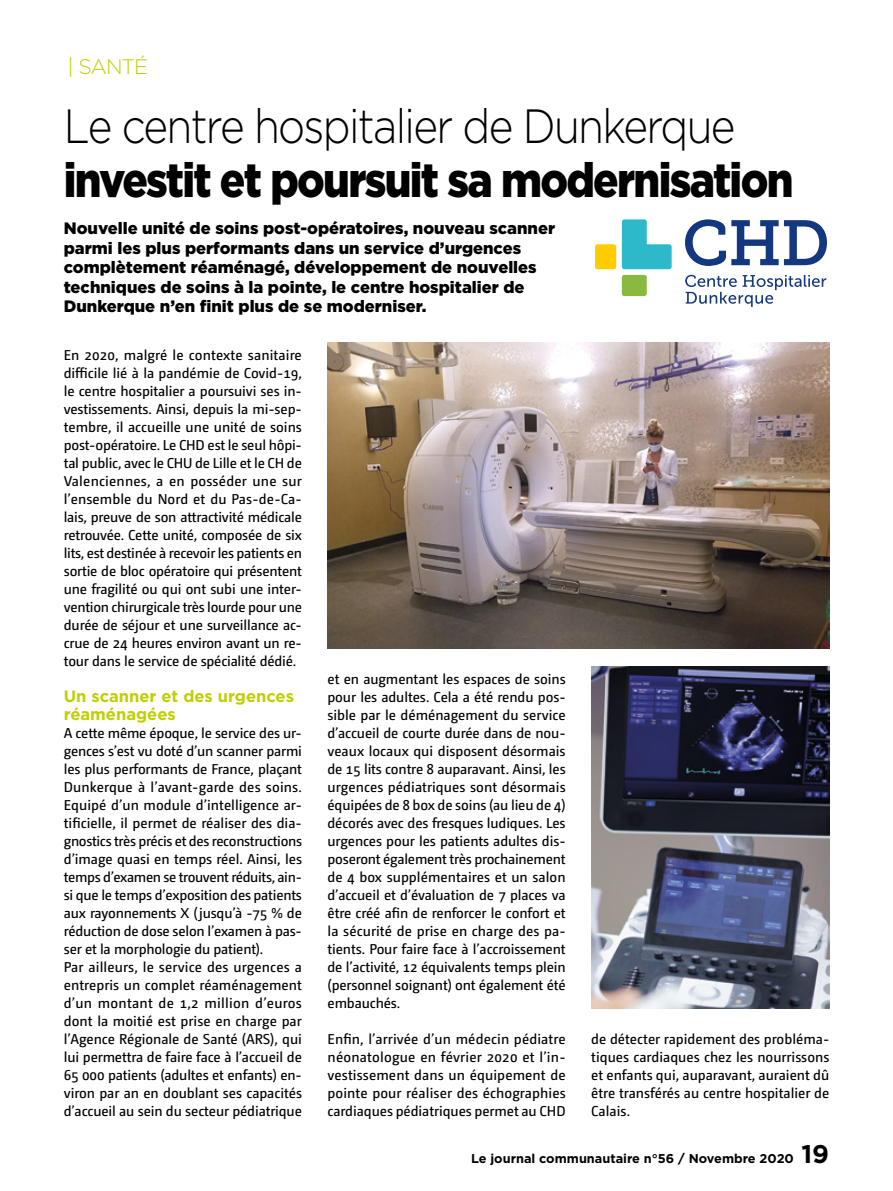
<style>
.page{position:relative;width:893px;height:1191px;background:#fff}
.page>*{position:absolute;margin:0;border:0;box-sizing:border-box;transform-origin:0 0}
.t1{font:900 48px "Gotham";letter-spacing:-.04em;color:#000;scale:.88 1}
.t2{font:300 48px "Gotham";letter-spacing:-.04em;color:#000;scale:.88 1}
.t3{font:300 21px "Gotham";letter-spacing:-.05em;color:#bed000}
.t4{font:900 16.5px/19.5px "Gotham";color:#000}
.t5{font:700 16.5px/18px "Gotham";color:#bed000}
.t6{font:14.25px/18px "Camingo Regular TF";letter-spacing:-.01em;color:#000;text-align:justify}
.t7{font:700 12.75px "Gotham";color:#000}
.s1{font-style:italic}
.s2{font-size:25.5px}
</style>
<div class="page">
<svg style="left:622px;top:219px;width:50px;height:50px"></svg>
<div style="left:595px;top:244px;width:21px;height:25px;background:#fc0;border-radius:2px"></div>
<div style="left:622px;top:275px;width:25px;height:21px;background:#89ba3f;border-radius:2px"></div>
<svg style="left:685px;top:275px;width:141px;height:32px"></svg>
<svg style="left:685px;top:219px;width:142px;height:47px"></svg>
<img style="left:327px;top:342px;width:502px;height:306px">
<img style="left:591px;top:666px;width:238px;height:342px">
<h2 class="t3" style="left:69px;top:54px;width:81px"><span class="s1">/</span>SANTÉ</h2>
<h1 class="t2" style="left:64px;top:96px;width:765px">Le centre hospitalier de Dunkerque</h1>
<h1 class="t1" style="left:64px;top:150px;width:831px">investit et poursuit sa modernisation</h1>
<p class="t4" style="left:64px;top:219px;width:493px">Nouvelle unité de soins post-opératoires, nouveau scanner parmi les plus performants dans un service d’urgences complètement réaménagé, développement de nouvelles techniques de soins à la pointe, le centre hospitalier de Dunkerque n’en finit plus de se moderniser.</p>
<p class="t6" style="left:64px;top:346px;width:240px">En 2020, malgré le contexte sanitaire difficile lié à la pandémie de Covid-19, le centre hospitalier a poursuivi ses in&shy;vestissements. Ainsi, depuis la mi-sep&shy;tembre, il accueille une unité de soins post-opératoire. Le CHD est le seul hôpi&shy;tal public, avec le CHU de Lille et le CH de Valenciennes, a en posséder une sur l’ensemble du Nord et du Pas-de-Ca&shy;lais, preuve de son attractivité médicale retrouvée. Cette unité, composée de six lits, est destinée à recevoir les patients en sortie de bloc opératoire qui présentent une fragilité ou qui ont subi une inter&shy;vention chirurgicale très lourde pour une durée de séjour et une surveillance ac&shy;crue de 24 heures environ avant un re&shy;tour dans le service de spécialité dédié.</p>
<p class="t5" style="left:64px;top:687px;width:232px">Un scanner et des urgences réaménagées</p>
<p class="t6" style="left:64px;top:724px;width:240px;text-align:left">A cette même époque, le service des ur&shy;gences s’est vu doté d’un scanner parmi les plus performants de France, plaçant Dunkerque à l’avant-garde des soins.<br>Equipé d’un module d’intelligence ar&shy;tificielle, il permet de réaliser des dia&shy;gnostics très précis et des reconstructions d’image quasi en temps réel. Ainsi, les temps d’examen se trouvent réduits, ain&shy;si que le temps d’exposition des patients aux rayonnements X (jusqu’à -75 % de réduction de dose selon l’examen à pas&shy;ser et la morphologie du patient).<br>Par ailleurs, le service des urgences a entrepris un complet réaménagement d’un montant de 1,2 million d’euros dont la moitié est prise en charge par l’Agence Régionale de Santé (ARS), qui lui permettra de faire face à l’accueil de 65 000 patients (adultes et enfants) en&shy;viron par an en doublant ses capacités d’accueil au sein du secteur pédiatrique</p>
<p class="t6" style="left:327px;top:670px;width:240px">et en augmentant les espaces de soins pour les adultes. Cela a été rendu pos&shy;sible par le déménagement du service d’accueil de courte durée dans de nou&shy;veaux locaux qui disposent désormais de 15 lits contre 8 auparavant. Ainsi, les urgences pédiatriques sont désormais équipées de 8 box de soins (au lieu de 4) décorés avec des fresques ludiques. Les urgences pour les patients adultes dis&shy;poseront également très prochainement de 4 box supplémentaires et un salon d’accueil et d’évaluation de 7 places va être créé afin de renforcer le confort et la sécurité de prise en charge des pa&shy;tients. Pour faire face à l’accroissement de l’activité, 12 équivalents temps plein (personnel soignant) ont également été embauchés.</p>
<p class="t6" style="left:328px;top:1030px;width:240px">Enfin, l’arrivée d’un médecin pédiatre néonatologue en février 2020 et l’in&shy;vestissement dans un équipement de pointe pour réaliser des échographies cardiaques pédiatriques permet au CHD</p>
<p class="t6" style="left:591px;top:1030px;width:240px">de détecter rapidement des probléma&shy;tiques cardiaques chez les nourrissons et enfants qui, auparavant, auraient dû être transférés au centre hospitalier de Calais.</p>
<p class="t7" style="left:471px;top:1150px;width:360px">Le journal communautaire n°56 / Novembre 2020 <span class="s2">19</span></p>
</div>
